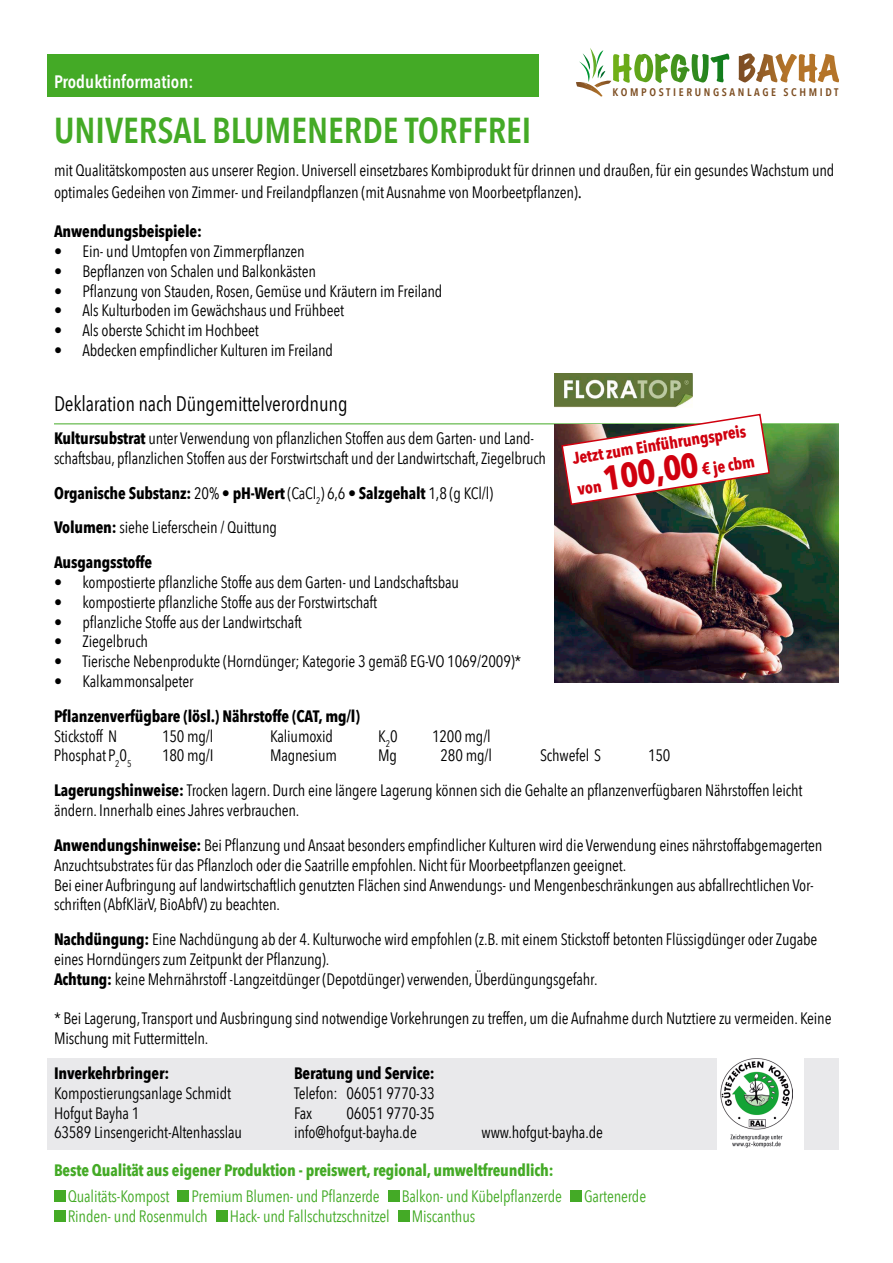
<style>
.page{position:relative;width:893px;height:1263px;background:#fff}
.page>*{position:absolute;margin:0;border:0;box-sizing:border-box;transform-origin:0 0}
.t1{font:600 36px "Avenir Next Condensed";color:#44aa26}
.t2{font:21px "Avenir Next Condensed";letter-spacing:-.01em;color:#000}
.t3{font:600 18px "Avenir Next Condensed";color:#fff}
.t4{font:16.5px/19.8px "Avenir Next Condensed";letter-spacing:-.01em;color:#000}
.t5{font:700 16.5px/34.8px "Avenir Next Condensed";letter-spacing:-.01em;color:#000}
.t6{font:16.5px "Avenir Next Condensed";letter-spacing:-.01em;color:#44aa26}
.t7{font:700 16.5px "Avenir Next Condensed";letter-spacing:-.01em;color:#44aa26}
.t8{font:700 16.5px/31.5px "Avenir Next Condensed";color:#d0000e}
.t9{font:600 10.95px "Avenir Next Condensed";letter-spacing:.23em;color:#7d4e22}
.s1{font-family:"Minion Pro";font-size:18px}
.s2{font-weight:700}
.s3{font-weight:400}
.s4{font-size:34.5px}
</style>
<div class="page">
<div style="left:47px;top:1058px;width:792px;height:91px;background:#e9e9eb"></div>
<div style="left:47px;top:54px;width:491px;height:42px;background:#44aa26"></div>
<svg style="left:739px;top:53px;width:100px;height:30px"></svg>
<svg style="left:576px;top:48px;width:153px;height:49px"></svg>
<hr style="left:54px;top:423px;width:785px;height:1px;background:#44aa26">
<div style="left:54px;top:1191px;width:11px;height:11px;background:#44aa26"></div>
<div style="left:178px;top:1191px;width:11px;height:11px;background:#44aa26"></div>
<div style="left:388px;top:1191px;width:11px;height:11px;background:#44aa26"></div>
<div style="left:570px;top:1191px;width:11px;height:11px;background:#44aa26"></div>
<div style="left:54px;top:1211px;width:11px;height:11px;background:#44aa26"></div>
<div style="left:216px;top:1211px;width:11px;height:11px;background:#44aa26"></div>
<div style="left:398px;top:1211px;width:11px;height:11px;background:#44aa26"></div>
<div style="left:717px;top:1057px;width:86px;height:93px;background:#fff"></div>
<img style="left:721px;top:1058px;width:71px;height:90px">
<img style="left:554px;top:424px;width:284px;height:258px">
<img style="left:554px;top:373px;width:138px;height:34px">
<img style="left:560px;top:413px;width:211px;height:93px">
<p class="t3" style="left:54px;top:66px;width:141px">Produktinformation:</p>
<h1 class="t1" style="left:54px;top:99px;width:479px">UNIVERSAL BLUMENERDE TORFFREI</h1>
<p class="t9" style="left:613px;top:82px;width:227px">KOMPOSTIERUNGSANLAGE SCHMIDT</p>
<p class="t4" style="left:54px;top:159px;width:782px;line-height:21.6px">mit Qualitätskomposten aus unserer Region. Universell einsetzbares Kombiprodukt für drinnen und draußen, für ein gesundes Wachstum und optimales Gedeihen von Zimmer- und Freilandpflanzen (mit Ausnahme von Moorbeetpflanzen)<span class="s1">.</span></p>
<p class="t5" style="left:54px;top:214px;width:149px">Anwendungsbeispiele:</p>
<p class="t4" style="left:54px;top:240px;width:252px">• Ein- und Umtopfen von Zimmerpflanzen</p>
<p class="t4" style="left:54px;top:260px;width:263px">• Bepflanzen von Schalen und Balkonkästen</p>
<p class="t4" style="left:54px;top:280px;width:390px">• Pflanzung von Stauden, Rosen, Gemüse und Kräutern im Freiland</p>
<p class="t4" style="left:54px;top:300px;width:292px">• Als Kulturboden im Gewächshaus und Frühbeet</p>
<p class="t4" style="left:54px;top:320px;width:206px">• Als oberste Schicht im Hochbeet</p>
<p class="t4" style="left:54px;top:339px;width:281px">• Abdecken empfindlicher Kulturen im Freiland</p>
<p class="t2" style="left:54px;top:386px;width:295px">Deklaration nach Düngemittelverordnung</p>
<p class="t4" style="left:54px;top:428px;width:494px"><span class="s2">Kultursubstrat</span> unter Verwendung von pflanzlichen Stoffen aus dem Garten- und Land&shy;schaftsbau, pflanzlichen Stoffen aus der Forstwirtschaft und der Landwirtschaft, Ziegelbruch</p>
<p class="t5" style="left:54px;top:475px;width:441px">Organische Substanz: <span class="s3">20% •</span> pH-Wert <span class="s3">(CaCl</span><sub>2</sub><span class="s3">) 6,6 •</span> Salzgehalt <span class="s3">1,8 (g KCl/l)<br></span>Volumen: <span class="s3">siehe Lieferschein / Quittung<br></span>Ausgangsstoffe</p>
<p class="t4" style="left:54px;top:572px;width:407px">• kompostierte pflanzliche Stoffe aus dem Garten- und Landschaftsbau</p>
<p class="t4" style="left:54px;top:591px;width:325px">• kompostierte pflanzliche Stoffe aus der Forstwirtschaft</p>
<p class="t4" style="left:54px;top:611px;width:249px">• pflanzliche Stoffe aus der Landwirtschaft</p>
<p class="t4" style="left:54px;top:631px;width:96px">• Ziegelbruch</p>
<p class="t4" style="left:54px;top:651px;width:469px">• Tierische Nebenprodukte (Horndünger; Kategorie 3 gemäß EG-VO 1069/2009)*</p>
<p class="t4" style="left:54px;top:671px;width:141px">• Kalkammonsalpeter</p>
<p class="t5" style="left:54px;top:699px;width:307px">Pflanzenverfügbare (lösl.) Nährstoffe (CAT, mg/l)</p>
<p class="t4" style="left:54px;top:725px;width:65px">Stickstoff N</p>
<p class="t4" style="left:162px;top:725px;width:53px">150 mg/l</p>
<p class="t4" style="left:270px;top:725px;width:65px">Kaliumoxid</p>
<p class="t4" style="left:378px;top:725px;width:21px">K<sub>2</sub>0</p>
<p class="t4" style="left:432px;top:725px;width:60px">1200 mg/l</p>
<p class="t4" style="left:54px;top:745px;width:79px">Phosphat P<sub>2</sub>0<sub>5</sub></p>
<p class="t4" style="left:162px;top:745px;width:53px">180 mg/I</p>
<p class="t4" style="left:270px;top:745px;width:68px">Magnesium</p>
<p class="t4" style="left:378px;top:745px;width:20px">Mg</p>
<p class="t4" style="left:440px;top:745px;width:53px">280 mg/l</p>
<p class="t4" style="left:540px;top:745px;width:63px">Schwefel S</p>
<p class="t8" style="left:570px;top:443px;width:181px;rotate:-9deg">Jetzt zum Einführungspreis von <span class="s4">100,00</span> € je cbm</p>
<p class="t4" style="left:54px;top:737px;width:750px;line-height:34.8px;text-indent:594px">150<br><span class="s2">Lagerungshinweise:</span> Trocken lagern. Durch eine längere Lagerung können sich die Gehalte an pflanzenverfügbaren Nährstoffen leicht</p>
<p class="t4" style="left:54px;top:792px;width:770px;line-height:34.8px">ändern. Innerhalb eines Jahres verbrauchen.<br><span class="s2">Anwendungshinweise:</span> Bei Pflanzung und Ansaat besonders empfindlicher Kulturen wird die Verwendung eines nährstoffabgemagerten</p>
<p class="t4" style="left:54px;top:854px;width:761px">Anzuchtsubstrates für das Pflanzloch oder die Saatrille empfohlen. Nicht für Moorbeetpflanzen geeignet.<br>Bei einer Aufbringung auf landwirtschaftlich genutzten Flächen sind Anwendungs- und Mengenbeschränkungen aus abfallrechtlichen Vor&shy;schriften (AbfKlärV, BioAbfV) zu beachten.</p>
<p class="t4" style="left:54px;top:929px;width:765px"><span class="s2">Nachdüngung:</span> Eine Nachdüngung ab der 4. Kulturwoche wird empfohlen (z.B. mit einem Stickstoff betonten Flüssigdünger oder Zugabe eines Horndüngers zum Zeitpunkt der Pflanzung).<br><span class="s2">Achtung:</span> keine Mehrnährstoff -Langzeitdünger (Depotdünger) verwenden, Überdüngungsgefahr.</p>
<p class="t4" style="left:54px;top:1008px;width:779px">* Bei Lagerung, Transport und Ausbringung sind notwendige Vorkehrungen zu treffen, um die Aufnahme durch Nutztiere zu vermeiden. Keine<br>Mischung mit Futtermitteln.</p>
<p class="t5" style="left:54px;top:1056px;width:117px">Inverkehrbringer:</p>
<p class="t5" style="left:294px;top:1056px;width:142px">Beratung und Service:</p>
<p class="t4" style="left:54px;top:1082px;width:179px">Kompostierungsanlage Schmidt</p>
<p class="t4" style="left:294px;top:1082px;width:142px">Telefon: 06051 9770-33</p>
<p class="t4" style="left:54px;top:1102px;width:87px">Hofgut Bayha 1</p>
<p class="t4" style="left:294px;top:1102px;width:20px">Fax</p>
<p class="t4" style="left:346px;top:1102px;width:90px">06051 9770-35</p>
<p class="t4" style="left:54px;top:1122px;width:190px">63589 Linsengericht-Altenhasslau</p>
<p class="t4" style="left:294px;top:1122px;width:124px">info@hofgut-bayha.de</p>
<p class="t4" style="left:482px;top:1122px;width:123px">www.hofgut-bayha.de</p>
<p class="t7" style="left:54px;top:1160px;width:501px">Beste Qualität aus eigener Produktion - preiswert, regional, umweltfreundlich:</p>
<p class="t6" style="left:68px;top:1182px;width:103px">Qualitäts-Kompost</p>
<p class="t6" style="left:192px;top:1182px;width:190px">Premium Blumen- und Pflanzerde</p>
<p class="t6" style="left:402px;top:1182px;width:162px">Balkon- und Kübelpflanzerde</p>
<p class="t6" style="left:584px;top:1182px;width:64px">Gartenerde</p>
<p class="t6" style="left:68px;top:1202px;width:142px">Rinden- und Rosenmulch</p>
<p class="t6" style="left:230px;top:1202px;width:161px">Hack- und Fallschutzschnitzel</p>
<p class="t6" style="left:412px;top:1202px;width:65px">Miscanthus</p>
</div>
